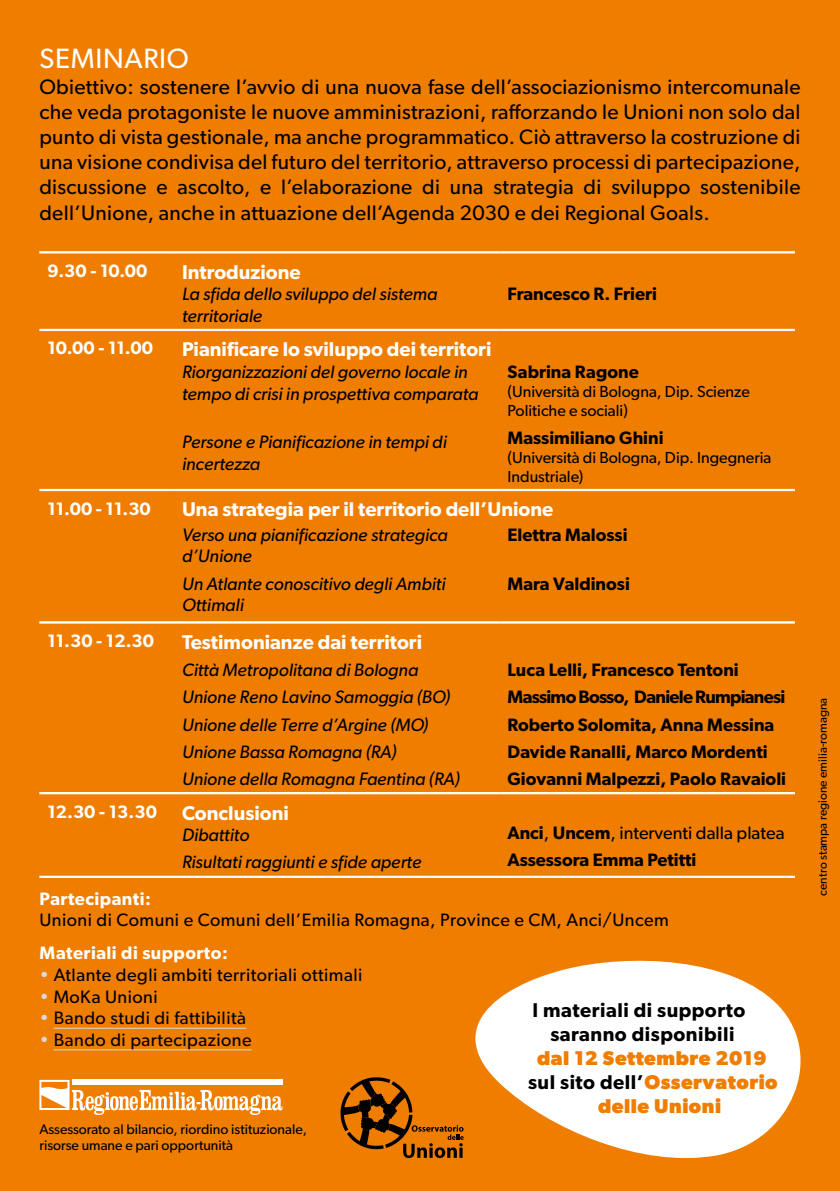
<style>
.page{position:relative;width:840px;height:1191px;background:#fff}
.page>*{position:absolute;margin:0;border:0;box-sizing:border-box;transform-origin:0 0}
.t1{font:28px "Gibson";letter-spacing:.025em;color:#fff}
.t2{font:21px/25.2px "Gibson";letter-spacing:.015em;color:#000;text-align:justify}
.t3{font:600 20px "Gibson";color:#fff}
.t4{font:600 20px/24px "Gibson";letter-spacing:.025em;color:#000;text-align:center}
.t5{font:700 20px "Gibson";letter-spacing:.025em;color:#ef7d00}
.t6{font:italic 18px/21.6px "Gibson";color:#000}
.t7{font:600 18px/27.2px "Gibson";color:#000}
.t8{font:18px "Gibson";letter-spacing:.025em;color:#000}
.t9{font:600 18px "Gibson";letter-spacing:.025em;color:#fff}
.t10{font:18px "Gibson";letter-spacing:.025em;color:#020304}
.t11{font:18px "Gibson";letter-spacing:.025em;color:#010202}
.t12{font:16px/19.2px "Gibson";color:#000}
.t13{font:14px/16.8px "Gibson";color:#000}
.t14{font:12px "Gibson";color:#000}
.s1{font-weight:400}
.s2{color:#dadada}
.s3{font-weight:700;color:#ef7d00}
</style>
<div class="page">
<div style="left:0;top:0;width:839px;height:1191px;background:#ef7d00"></div>
<svg style="left:39px;top:1079px;width:243px;height:36px"></svg>
<svg style="left:463px;top:960px;width:338px;height:199px;fill:#fff"></svg>
<svg style="left:340px;top:1077px;width:123px;height:81px"></svg>
<hr style="left:54px;top:1027px;width:192px;height:1px;background:#dadada">
<hr style="left:54px;top:1049px;width:197px;height:1px;background:#dadada">
<hr style="left:39px;top:252px;width:135px;height:1px;background:#fff">
<hr style="left:174px;top:252px;width:325px;height:1px;background:#fff">
<hr style="left:499px;top:252px;width:295px;height:1px;background:#fff">
<hr style="left:39px;top:251px;width:135px;height:1px;background:#fff">
<hr style="left:39px;top:253px;width:135px;height:1px;background:#fff">
<hr style="left:174px;top:251px;width:325px;height:1px;background:#fff">
<hr style="left:174px;top:253px;width:325px;height:1px;background:#fff">
<hr style="left:499px;top:251px;width:295px;height:1px;background:#fff">
<hr style="left:499px;top:253px;width:295px;height:1px;background:#fff">
<hr style="left:39px;top:329px;width:135px;height:1px;background:#fff">
<hr style="left:39px;top:330px;width:135px;height:1px;background:#fff">
<hr style="left:174px;top:329px;width:325px;height:1px;background:#fff">
<hr style="left:174px;top:330px;width:325px;height:1px;background:#fff">
<hr style="left:499px;top:329px;width:295px;height:1px;background:#fff">
<hr style="left:499px;top:330px;width:295px;height:1px;background:#fff">
<hr style="left:39px;top:489px;width:135px;height:1px;background:#fff">
<hr style="left:39px;top:490px;width:135px;height:1px;background:#fff">
<hr style="left:174px;top:489px;width:325px;height:1px;background:#fff">
<hr style="left:174px;top:490px;width:325px;height:1px;background:#fff">
<hr style="left:499px;top:489px;width:295px;height:1px;background:#fff">
<hr style="left:499px;top:490px;width:295px;height:1px;background:#fff">
<hr style="left:39px;top:621px;width:135px;height:1px;background:#fff">
<hr style="left:39px;top:622px;width:135px;height:1px;background:#fff">
<hr style="left:174px;top:621px;width:325px;height:1px;background:#fff">
<hr style="left:174px;top:622px;width:325px;height:1px;background:#fff">
<hr style="left:499px;top:621px;width:295px;height:1px;background:#fff">
<hr style="left:499px;top:622px;width:295px;height:1px;background:#fff">
<hr style="left:39px;top:792px;width:135px;height:1px;background:#fff">
<hr style="left:39px;top:793px;width:135px;height:1px;background:#fff">
<hr style="left:174px;top:792px;width:325px;height:1px;background:#fff">
<hr style="left:174px;top:793px;width:325px;height:1px;background:#fff">
<hr style="left:499px;top:792px;width:295px;height:1px;background:#fff">
<hr style="left:499px;top:793px;width:295px;height:1px;background:#fff">
<hr style="left:39px;top:876px;width:135px;height:1px;background:#fff">
<hr style="left:39px;top:877px;width:135px;height:1px;background:#fff">
<hr style="left:174px;top:876px;width:325px;height:1px;background:#fff">
<hr style="left:174px;top:877px;width:325px;height:1px;background:#fff">
<hr style="left:499px;top:876px;width:295px;height:1px;background:#fff">
<hr style="left:499px;top:877px;width:295px;height:1px;background:#fff">
<h1 class="t1" style="left:39px;top:42px;width:151px">SEMINARIO</h1>
<p class="t2" style="left:39px;top:73px;width:762px">Obiettivo: sostenere l’avvio di una nuova fase dell’associazionismo intercomunale che veda protagoniste le nuove amministrazioni, rafforzando le Unioni non solo dal punto di vista gestionale, ma anche programmatico. Ciò attraverso la costruzione di una visione condivisa del futuro del territorio, attraverso processi di partecipazione, discussione e ascolto, e l’elaborazione di una strategia di sviluppo sostenibile dell’Unione, anche in attuazione dell’Agenda 2030 e dei Regional Goals.</p>
<p class="t9" style="left:47px;top:260px;width:101px">9.30 - 10.00</p>
<p class="t3" style="left:182px;top:260px;width:120px">Introduzione</p>
<p class="t6" style="left:182px;top:283px;width:257px">La sfida dello sviluppo del sistema territoriale</p>
<p class="t7" style="left:507px;top:280px;width:151px">Francesco R. Frieri</p>
<p class="t9" style="left:47px;top:337px;width:107px">10.00 - 11.00</p>
<p class="t3" style="left:182px;top:337px;width:311px">Pianificare lo sviluppo dei territori</p>
<p class="t6" style="left:182px;top:360px;width:298px">Riorganizzazioni del governo locale in tempo di crisi in prospettiva comparata</p>
<p class="t6" style="left:182px;top:431px;width:266px">Persone e Pianificazione in tempi di incertezza</p>
<p class="t7" style="left:507px;top:358px;width:133px">Sabrina Ragone</p>
<p class="t12" style="left:507px;top:382px;width:244px">(Università di Bologna, Dip. Scienze<br>Politiche e sociali)</p>
<p class="t7" style="left:507px;top:423px;width:157px">Massimiliano Ghini</p>
<p class="t12" style="left:507px;top:447px;width:265px">(Università di Bologna, Dip. Ingegneria<br>Industriale)</p>
<p class="t9" style="left:47px;top:497px;width:105px">11.00 - 11.30</p>
<p class="t3" style="left:182px;top:497px;width:372px">Una strategia per il territorio dell’Unione</p>
<p class="t6" style="left:182px;top:523px;width:267px">Verso una pianificazione strategica d’Unione</p>
<p class="t6" style="left:182px;top:572px;width:265px">Un Atlante conoscitivo degli Ambiti<br>Ottimali</p>
<p class="t7" style="left:507px;top:520px;width:121px">Elettra Malossi</p>
<p class="t7" style="left:507px;top:569px;width:124px">Mara Valdinosi</p>
<p class="t9" style="left:47px;top:630px;width:108px">11.30 - 12.30</p>
<p class="t3" style="left:182px;top:630px;width:241px">Testimonianze dai territori</p>
<p class="t6" style="left:182px;top:656px;width:279px;line-height:27.2px">Città Metropolitana di Bologna<br>Unione Reno Lavino Samoggia (BO)<br>Unione delle Terre d’Argine (MO)<br>Unione Bassa Romagna (RA)<br>Unione della Romagna Faentina (RA)</p>
<p class="t7" style="left:507px;top:656px;width:280px">Luca Lelli, Francesco Tentoni Massimo Bosso, Daniele Rumpianesi Roberto Solomita, Anna Messina Davide Ranalli, Marco Mordenti Giovanni Malpezzi, Paolo Ravaioli</p>
<p class="t9" style="left:47px;top:800px;width:111px">12.30 - 13.30</p>
<p class="t3" style="left:182px;top:800px;width:108px">Conclusioni</p>
<p class="t6" style="left:182px;top:821px;width:241px;line-height:27.2px">Dibattito<br>Risultati raggiunti e sfide aperte</p>
<p class="t7" style="left:507px;top:818px;width:278px">Anci<span class="s1">,</span> Uncem<span class="s1">, interventi dalla platea<br></span>Assessora Emma Petitti</p>
<p class="t9" style="left:39px;top:888px;width:113px">Partecipanti:</p>
<p class="t8" style="left:39px;top:909px;width:630px">Unioni di Comuni e Comuni dell’Emilia Romagna, Province e CM, Anci/Uncem</p>
<p class="t9" style="left:39px;top:942px;width:190px">Materiali di supporto:</p>
<p class="t8" style="left:39px;top:964px;width:324px"><span class="s2">•</span> Atlante degli ambiti territoriali ottimali</p>
<p class="t8" style="left:39px;top:985px;width:120px"><span class="s2">•</span> MoKa Unioni</p>
<p class="t10" style="left:39px;top:1007px;width:208px"><span class="s2">•</span> Bando studi di fattibilità</p>
<p class="t11" style="left:39px;top:1028px;width:213px"><span class="s2">•</span> Bando di partecipazione</p>
<p class="t4" style="left:532px;top:997px;width:214px">I materiali di supporto saranno disponibili</p>
<p class="t5" style="left:536px;top:1046px;width:231px">dal 12 Settembre 2019</p>
<p class="t4" style="left:528px;top:1069px;width:251px">sul sito dell’<span class="s3">Osservatorio</span></p>
<p class="t5" style="left:598px;top:1094px;width:124px">delle Unioni</p>
<p class="t13" style="left:39px;top:1120px;width:269px">Assessorato al bilancio, riordino istituzionale, risorse umane e pari opportunità</p>
<p class="t14" style="left:815px;top:895px;width:199px;rotate:-90deg">centro stampa regione emilia-romagna</p>
</div>
